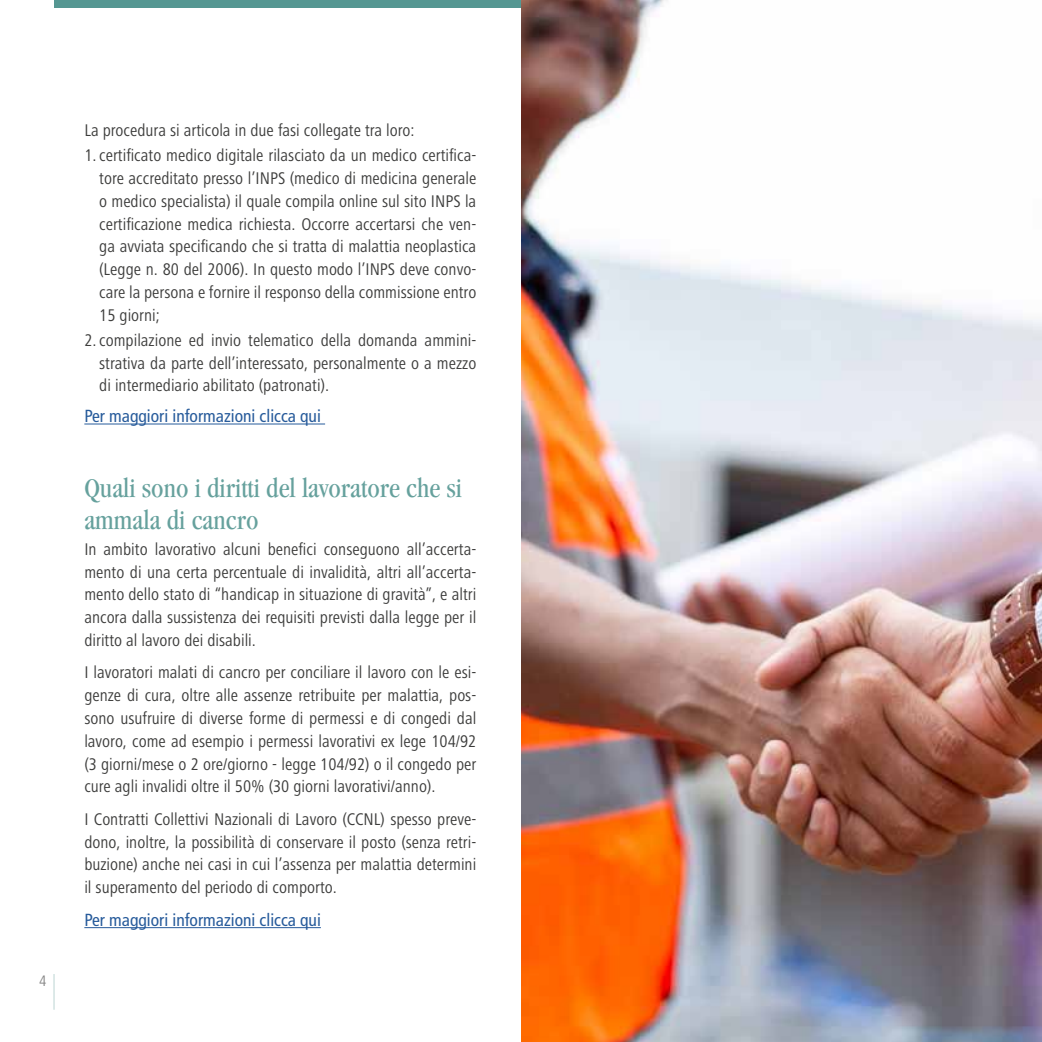
<style>
.page{position:relative;width:1042px;height:1042px;background:#fff}
.page>*{position:absolute;margin:0;border:0;box-sizing:border-box;transform-origin:0 0}
.t1{font:condensed 28px/31.5px "Garamond";color:#66a19d}
.t2{font:condensed 17.5px/22.8px "Frutiger Next LT";color:#3c3c3b;text-align:justify}
.t3{font:condensed 17.5px "Frutiger";color:#275b9b}
.t4{font:condensed 15.75px "Frutiger Next LT";color:#878787}
</style>
<div class="page">
<hr style="left:54px;top:974px;width:1px;height:35px;background:#bbd5d3">
<div style="left:54px;top:0;width:508px;height:7px;background:#559792"></div>
<hr style="left:84px;top:423px;width:241px;height:1px;background:#275b9b">
<hr style="left:84px;top:927px;width:237px;height:1px;background:#275b9b">
<img style="left:521px;top:0;width:521px;height:1042px">
<p class="t4" style="left:39px;top:972px;width:9px">4</p>
<p class="t2" style="left:84px;top:118px;width:393px;line-height:25.2px">La procedura si articola in due fasi collegate tra loro:<br>1.certificato medico digitale rilasciato da un medico certifica-</p>
<p class="t2" style="left:99px;top:167px;width:379px">tore accreditato presso l’INPS (medico di medicina generale o medico specialista) il quale compila online sul sito INPS la certificazione medica richiesta. Occorre accertarsi che ven&shy;ga avviata specificando che si tratta di malattia neoplastica (Legge n. 80 del 2006). In questo modo l’INPS deve convo&shy;care la persona e fornire il responso della commissione entro 15 giorni;</p>
<p class="t2" style="left:99px;top:329px;width:379px;text-indent:-15px">2.compilazione ed invio telematico della domanda ammini&shy;strativa da parte dell’interessato, personalmente o a mezzo di intermediario abilitato (patronati).</p>
<p class="t3" style="left:84px;top:406px;width:238px">Per maggiori informazioni clicca qui</p>
<h1 class="t1" style="left:84px;top:472px;width:379px">Quali sono i diritti del lavoratore che si ammala di cancro</h1>
<p class="t2" style="left:84px;top:538px;width:393px">In ambito lavorativo alcuni benefici conseguono all’accerta&shy;mento di una certa percentuale di invalidità, altri all’accerta&shy;mento dello stato di “handicap in situazione di gravità”, e altri ancora dalla sussistenza dei requisiti previsti dalla legge per il diritto al lavoro dei disabili.</p>
<p class="t2" style="left:84px;top:661px;width:393px">I lavoratori malati di cancro per conciliare il lavoro con le esi&shy;genze di cura, oltre alle assenze retribuite per malattia, pos&shy;sono usufruire di diverse forme di permessi e di congedi dal lavoro, come ad esempio i permessi lavorativi ex lege 104/92 (3 giorni/mese o 2 ore/giorno - legge 104/92) o il congedo per cure agli invalidi oltre il 50% (30 giorni lavorativi/anno).</p>
<p class="t2" style="left:84px;top:808px;width:393px">I Contratti Collettivi Nazionali di Lavoro (CCNL) spesso preve&shy;dono, inoltre, la possibilità di conservare il posto (senza retri&shy;buzione) anche nei casi in cui l’assenza per malattia determini il superamento del periodo di comporto.</p>
<p class="t3" style="left:84px;top:909px;width:238px">Per maggiori informazioni clicca qui</p>
</div>
